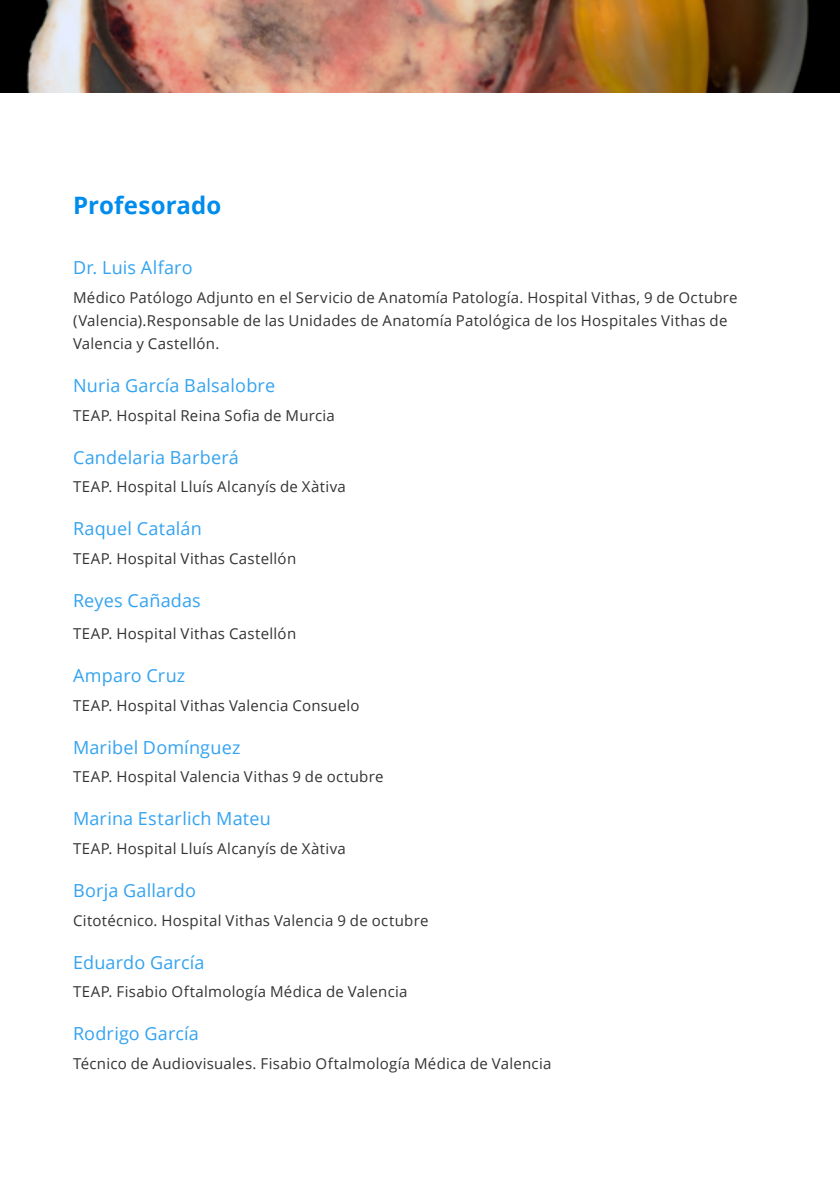
<style>
.page{position:relative;width:840px;height:1191px;background:#fff}
.page>*{position:absolute;margin:0;border:0;box-sizing:border-box;transform-origin:0 0}
.t1{font:700 24px "Open Sans";letter-spacing:.005em;color:#008ced}
.t2{font:18px "Open Sans";letter-spacing:.01em;color:#33a3f1}
.t3{font:15px/23px "Open Sans";letter-spacing:.02em;color:#333}
</style>
<div class="page">
<img style="left:0;top:0;width:839px;height:93px">
<h1 class="t1" style="left:73px;top:189px;width:150px">Profesorado</h1>
<p class="t2" style="left:73px;top:255px;width:121px">Dr. Luis Alfaro</p>
<p class="t3" style="left:73px;top:286px;width:665px">Médico Patólogo Adjunto en el Servicio de Anatomía Patología. Hospital Vithas, 9 de Octubre (Valencia).Responsable de las Unidades de Anatomía Patológica de los Hospitales Vithas de<br>Valencia y Castellón.</p>
<p class="t2" style="left:73px;top:373px;width:203px">Nuria García Balsalobre</p>
<p class="t3" style="left:73px;top:403px;width:263px">TEAP. Hospital Reina Sofia de Murcia</p>
<p class="t2" style="left:73px;top:445px;width:167px">Candelaria Barberá</p>
<p class="t3" style="left:73px;top:475px;width:274px">TEAP. Hospital Lluís Alcanyís de Xàtiva</p>
<p class="t2" style="left:73px;top:516px;width:130px">Raquel Catalán</p>
<p class="t3" style="left:73px;top:547px;width:224px">TEAP. Hospital Vithas Castellón</p>
<p class="t2" style="left:73px;top:588px;width:129px">Reyes Cañadas</p>
<p class="t3" style="left:73px;top:621px;width:224px">TEAP. Hospital Vithas Castellón</p>
<p class="t2" style="left:73px;top:663px;width:114px">Amparo Cruz</p>
<p class="t3" style="left:73px;top:693px;width:288px">TEAP. Hospital Vithas Valencia Consuelo</p>
<p class="t2" style="left:73px;top:734px;width:169px">Maribel Domínguez</p>
<p class="t3" style="left:73px;top:765px;width:312px">TEAP. Hospital Valencia Vithas 9 de octubre</p>
<p class="t2" style="left:73px;top:806px;width:199px">Marina Estarlich Mateu</p>
<p class="t3" style="left:73px;top:836px;width:274px">TEAP. Hospital Lluís Alcanyís de Xàtiva</p>
<p class="t2" style="left:73px;top:878px;width:124px">Borja Gallardo</p>
<p class="t3" style="left:73px;top:908px;width:357px">Citotécnico. Hospital Vithas Valencia 9 de octubre</p>
<p class="t2" style="left:73px;top:949px;width:133px">Eduardo García</p>
<p class="t3" style="left:73px;top:980px;width:336px">TEAP. Fisabio Oftalmología Médica de Valencia</p>
<p class="t2" style="left:73px;top:1021px;width:127px">Rodrigo García</p>
<p class="t3" style="left:73px;top:1051px;width:479px">Técnico de Audiovisuales. Fisabio Oftalmología Médica de Valencia</p>
</div>
